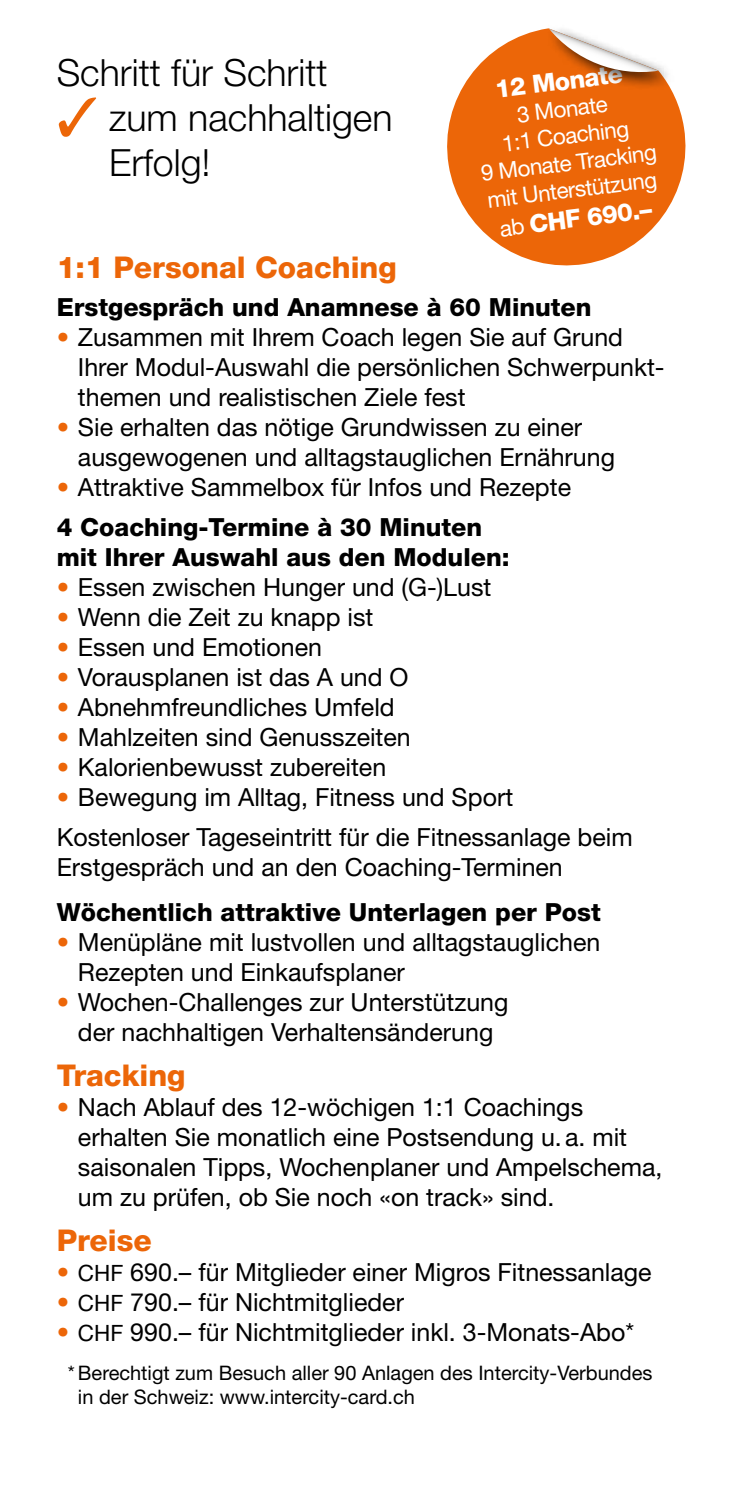
<style>
.page{position:relative;width:730px;height:1489px;background:#fff}
.page>*{position:absolute;margin:0;border:0;box-sizing:border-box;transform-origin:0 0}
.t1{font:300 37.5px/45px "Helvetica Neue";color:#000}
.t2{font:800 30px "Helvetica Neue";color:#ec6608}
.t3{font:25px/30px "Helvetica Neue";color:#000}
.t4{font:800 25px "Helvetica Neue";color:#000}
.t5{font:800 25px "Helvetica Neue";color:#fff}
.t6{font:22.5px/27px "Helvetica Neue";color:#fff;text-align:center}
.t7{font:20px/24px "Helvetica Neue";color:#000}
.s1{color:#ec6608}
.s2{font-weight:400;font-size:22.5px}
.s3{font-weight:800}
.s4{font-size:22.5px}
</style>
<div class="page">
<svg style="left:447px;top:29px;width:239px;height:237px;fill:#ec6608"></svg>
<div style="left:545px;top:24px;width:130px;height:66px;background:#000;opacity:.75"></div>
<svg style="left:549px;top:29px;width:110px;height:48px"></svg>
<h1 class="t1" style="left:57px;top:50px;width:272px">Schritt für Schritt</h1>
<h1 class="t1" style="left:109px;top:95px;width:285px;text-indent:-52px"><span class="s1">✓</span> zum nachhaltigen<br>Erfolg!</h1>
<p class="t5" style="left:493px;top:74px;width:130px;rotate:-7deg">12 Monate</p>
<p class="t6" style="left:473px;top:106px;width:178px;rotate:-7deg">3 Monate<br>1:1 Coaching<br>9 Monate Tracking mit Unterstützung</p>
<p class="t5" style="left:498px;top:213px;width:155px;rotate:-7deg"><span class="s2">ab</span> CHF 690.–</p>
<p class="t2" style="left:57px;top:250px;width:342px">1:1 Personal Coaching</p>
<p class="t4" style="left:57px;top:292px;width:536px">Erstgespräch und Anamnese à 60 Minuten</p>
<p class="t3" style="left:78px;top:321px;width:588px;text-indent:-21px"><span class="s1">•</span> Zusammen mit Ihrem Coach legen Sie auf Grund<br>Ihrer Modul-Auswahl die persönlichen Schwerpunkt&shy;themen und realistischen Ziele fest</p>
<p class="t3" style="left:78px;top:411px;width:539px;text-indent:-21px"><span class="s1">•</span> Sie erhalten das nötige Grundwissen zu einer ausgewogenen und alltagstauglichen Ernährung</p>
<p class="t3" style="left:57px;top:466px;width:516px;line-height:40px"><span class="s1">•</span> Attraktive Sammelbox für Infos und Rezepte<br><span class="s3">4 Coaching-Termine à 30 Minuten</span></p>
<p class="t4" style="left:57px;top:542px;width:454px">mit Ihrer Auswahl aus den Modulen:</p>
<p class="t3" style="left:57px;top:571px;width:436px"><span class="s1">•</span> Essen zwischen Hunger und (G-)Lust</p>
<p class="t3" style="left:57px;top:601px;width:318px"><span class="s1">•</span> Wenn die Zeit zu knapp ist</p>
<p class="t3" style="left:57px;top:631px;width:267px"><span class="s1">•</span> Essen und Emotionen</p>
<p class="t3" style="left:57px;top:661px;width:353px"><span class="s1">•</span> Vorausplanen ist das A und O</p>
<p class="t3" style="left:57px;top:691px;width:340px"><span class="s1">•</span> Abnehmfreundliches Umfeld</p>
<p class="t3" style="left:57px;top:721px;width:356px"><span class="s1">•</span> Mahlzeiten sind Genusszeiten</p>
<p class="t3" style="left:57px;top:751px;width:331px"><span class="s1">•</span> Kalorienbewusst zubereiten</p>
<p class="t3" style="left:57px;top:776px;width:578px;line-height:40px"><span class="s1">•</span> Bewegung im Alltag, Fitness und Sport<br>Kostenloser Tageseintritt für die Fitnessanlage beim</p>
<p class="t3" style="left:57px;top:851px;width:508px">Erstgespräch und an den Coaching-Terminen</p>
<p class="t4" style="left:57px;top:897px;width:546px">Wöchentlich attraktive Unterlagen per Post</p>
<p class="t3" style="left:78px;top:926px;width:524px;text-indent:-21px"><span class="s1">•</span> Menüpläne mit lustvollen und alltagstauglichen<br>Rezepten und Einkaufsplaner</p>
<p class="t3" style="left:57px;top:986px;width:453px;text-align:center"><span class="s1">•</span> Wochen-Challenges zur Unterstützung der nachhaltigen Verhaltensänderung</p>
<p class="t2" style="left:57px;top:1057px;width:130px">Tracking</p>
<p class="t3" style="left:78px;top:1091px;width:586px;text-indent:-21px"><span class="s1">•</span> Nach Ablauf des 12-wöchigen 1:1 Coachings erhalten Sie monatlich eine Postsendung u.a. mit saisonalen Tipps, Wochenplaner und Ampelschema, um zu prüfen, ob Sie noch «on track» sind.</p>
<p class="t2" style="left:57px;top:1222px;width:97px">Preise</p>
<p class="t3" style="left:57px;top:1256px;width:596px"><span class="s1">•</span> <span class="s4">CHF</span> 690.– für Mitglieder einer Migros Fitnessanlage</p>
<p class="t3" style="left:57px;top:1286px;width:349px"><span class="s1">•</span> <span class="s4">CHF</span> 790.– für Nichtmitglieder</p>
<p class="t3" style="left:57px;top:1316px;width:579px"><span class="s1">•</span> <span class="s4">CHF</span> 990.– für Nichtmitglieder inkl. 3-Monats-Abo*</p>
<p class="t7" style="left:78px;top:1359px;width:576px;text-indent:-10px">*Berechtigt zum Besuch aller 90 Anlagen des Intercity-Verbundes in der Schweiz: www.intercity-card.ch</p>
</div>
